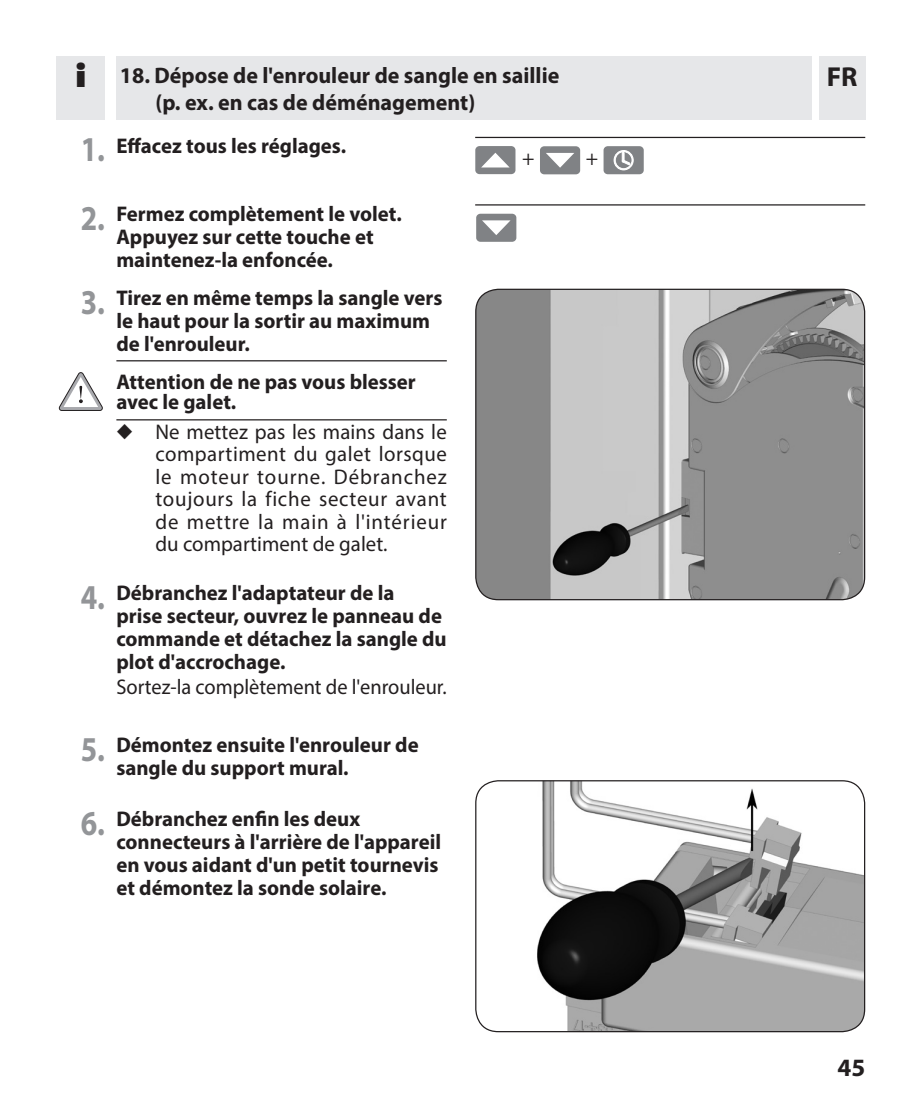
<style>
.page{position:relative;width:922px;height:1099px;background:#fff}
.page>*{position:absolute;margin:0;border:0;box-sizing:border-box;transform-origin:0 0}
.t1{font:800 30px "Futura";color:#231f20}
.t2{font:700 27.5px "Myriad Pro";color:#231f20}
.t3{font:700 25px "Myriad Pro";color:#231f20}
.t4{font:700 22.5px/27px "Myriad Pro";color:#231f20}
.Sicherheitshinweise{font:700 21.25px/23px "Myriad Pro";color:#231f20}
.Fließtext_nach_Handl{font:21.25px/22.5px "Myriad Pro";color:#231f20;text-align:justify}
.Fließtext_nach_Handl-2{font:21.25px "Myriad Pro";color:#231f20;scale:.96 1}
.s1{font-size:35px;color:#939598}
</style>
<div class="page">
<div style="left:57px;top:57px;width:48px;height:63px;background:#e6e7e9"></div>
<div style="left:116px;top:57px;width:695px;height:63px;background:#e6e7e9"></div>
<div style="left:819px;top:57px;width:46px;height:63px;background:#e6e7e9"></div>
<hr style="left:475px;top:137px;width:390px;height:1px;background:#231f20">
<div style="left:475px;top:146px;width:40px;height:28px;background:#808285;border-radius:4px"></div>
<svg style="left:482px;top:153px;width:27px;height:14px"></svg>
<div style="left:540px;top:146px;width:40px;height:28px;background:#808285;border-radius:4px"></div>
<svg style="left:546px;top:153px;width:28px;height:15px"></svg>
<div style="left:603px;top:146px;width:40px;height:28px;background:#808285;border-radius:4px"></div>
<svg style="left:613px;top:150px;width:20px;height:20px"></svg>
<img style="left:475px;top:289px;width:389px;height:310px">
<div style="left:475px;top:289px;width:390px;height:311px;border:1px solid #231f20;border-radius:22px"></div>
<img style="left:475px;top:780px;width:389px;height:251px">
<div style="left:475px;top:780px;width:390px;height:252px;border:1px solid #231f20;border-radius:22px"></div>
<svg style="left:59px;top:372px;width:43px;height:38px"></svg>
<hr style="left:475px;top:204px;width:390px;height:1px;background:#231f20">
<div style="left:476px;top:214px;width:40px;height:28px;background:#808285;border-radius:4px"></div>
<svg style="left:482px;top:220px;width:28px;height:15px"></svg>
<hr style="left:116px;top:360px;width:330px;height:1px;background:#231f20">
<hr style="left:116px;top:419px;width:330px;height:1px;background:#231f20">
<h1 class="t1" style="left:75px;top:58px;width:13px">i</h1>
<p class="t2" style="left:826px;top:59px;width:32px">FR</p>
<p class="t4" style="left:155px;top:61px;width:405px;text-indent:-36px">18. Dépose de l'enrouleur de sangle en saillie (p. ex. en cas de déménagement)</p>
<p class="Sicherheitshinweise" style="left:81px;top:133px;width:267px"><span class="s1">1.</span> Effacez tous les réglages.</p>
<p class="Fließtext_nach_Handl" style="left:522px;top:146px;width:14px">+</p>
<p class="Fließtext_nach_Handl" style="left:585px;top:146px;width:14px">+</p>
<p class="Sicherheitshinweise" style="left:116px;top:201px;width:287px;text-indent:-36px"><span class="s1">2.</span> Fermez complètement le volet.<br>Appuyez sur cette touche et maintenez-la enfoncée.</p>
<p class="Sicherheitshinweise" style="left:116px;top:285px;width:327px;text-indent:-36px"><span class="s1">3.</span> Tirez en même temps la sangle vers le haut pour la sortir au maximum de l'enrouleur.</p>
<p class="Sicherheitshinweise" style="left:116px;top:371px;width:301px;line-height:20px">Attention de ne pas vous blesser avec le galet.</p>
<p class="Fließtext_nach_Handl" style="left:155px;top:420px;width:293px;text-indent:-39px">◆ Ne mettez pas les mains dans le compartiment du galet lorsque le moteur tourne. Débranchez toujours la fiche secteur avant de mettre la main à l'intérieur du compartiment de galet.</p>
<p class="Sicherheitshinweise" style="left:116px;top:581px;width:332px;text-indent:-36px"><span class="s1">4.</span> Débranchez l'adaptateur de la<br>prise secteur, ouvrez le panneau de commande et détachez la sangle du plot d'accrochage.</p>
<p class="Fließtext_nach_Handl-2" style="left:116px;top:674px;width:345px">Sortez-la complètement de l'enrouleur.</p>
<p class="Sicherheitshinweise" style="left:116px;top:732px;width:304px;text-indent:-36px"><span class="s1">5.</span> Démontez ensuite l'enrouleur de sangle du support mural.</p>
<p class="Sicherheitshinweise" style="left:116px;top:807px;width:326px;text-indent:-36px"><span class="s1">6.</span> Débranchez enfin les deux connecteurs à l'arrière de l'appareil en vous aidant d'un petit tournevis et démontez la sonde solaire.</p>
<p class="t3" style="left:837px;top:1051px;width:29px">45</p>
</div>
